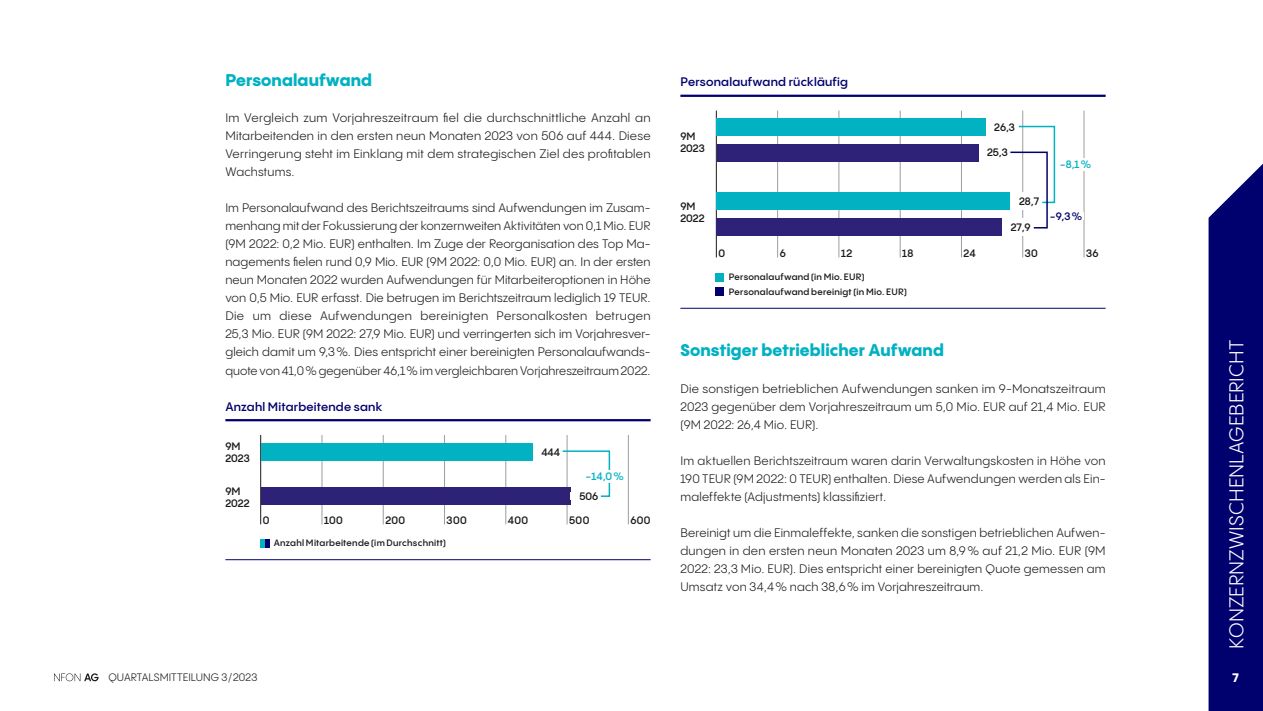
<style>
.page{position:relative;width:1263px;height:711px;background:#fff}
.page>*{position:absolute;margin:0;border:0;box-sizing:border-box;transform-origin:0 0}
.t1{font:19.5px "PP Pangram Sans";color:#fff}
.t2{font:800 16.5px "PP Pangram Sans";letter-spacing:.005em;color:#00b1c2}
.t3{font:12px/18px "PP Pangram Sans";letter-spacing:.015em;color:#1a1a18;text-align:justify}
.t4{font:600 12px "PP Pangram Sans";letter-spacing:.02em;color:#00006e}
.t5{font:800 12px "PP Pangram Sans";color:#fff}
.t6{font:600 10.5px/12px "PP Pangram Sans";color:#1a1a18}
.t7{font:10.5px "PP Pangram Sans";letter-spacing:.005em;color:#1a1a18}
.t8{font:600 10.5px "PP Pangram Sans";color:#00b1c2}
.t9{font:600 10.5px "PP Pangram Sans";color:#00006e}
.t10{font:9.45px "Myriad Pro";color:#1a1a18;scale:1.38 1}
.t11{font:600 9px "PP Pangram Sans";letter-spacing:.03em;color:#1a1a18}
</style>
<div class="page">
<div style="left:1208px;top:163px;width:55px;height:547px;background:#00006e"></div>
<hr style="left:225px;top:419px;width:426px;height:2px;background:#00006e">
<hr style="left:680px;top:95px;width:426px;height:2px;background:#00006e">
<hr style="left:260px;top:434px;width:1px;height:90px;background:#1a1a18">
<hr style="left:322px;top:434px;width:1px;height:90px;background:#9c9d9d">
<hr style="left:383px;top:434px;width:1px;height:90px;background:#9c9d9d">
<hr style="left:444px;top:434px;width:1px;height:90px;background:#9c9d9d">
<hr style="left:505px;top:434px;width:1px;height:90px;background:#9c9d9d">
<hr style="left:567px;top:434px;width:1px;height:90px;background:#9c9d9d">
<hr style="left:628px;top:434px;width:1px;height:90px;background:#9c9d9d">
<hr style="left:225px;top:559px;width:426px;height:1px;background:#00006e">
<svg style="left:261px;top:539px;width:8px;height:8px"></svg>
<div style="left:261px;top:443px;width:272px;height:17px;background:#02b2c3"></div>
<div style="left:261px;top:487px;width:310px;height:17px;background:#2d2278"></div>
<svg style="left:562px;top:449px;width:49px;height:48px"></svg>
<div style="left:585px;top:469px;width:39px;height:13px;background:#fff"></div>
<hr style="left:716px;top:110px;width:1px;height:147px;background:#1a1a18">
<hr style="left:777px;top:110px;width:1px;height:147px;background:#9c9d9d">
<hr style="left:839px;top:110px;width:1px;height:147px;background:#9c9d9d">
<hr style="left:900px;top:110px;width:1px;height:147px;background:#9c9d9d">
<hr style="left:961px;top:110px;width:1px;height:147px;background:#9c9d9d">
<hr style="left:1022px;top:110px;width:1px;height:147px;background:#9c9d9d">
<hr style="left:1084px;top:110px;width:1px;height:147px;background:#9c9d9d">
<hr style="left:680px;top:308px;width:426px;height:1px;background:#00006e">
<div style="left:715px;top:287px;width:9px;height:8px;background:#00006e"></div>
<div style="left:715px;top:272px;width:9px;height:9px;background:#00b1c2"></div>
<div style="left:716px;top:118px;width:269px;height:17px;background:#02b2c3"></div>
<div style="left:716px;top:144px;width:262px;height:17px;background:#2d2278"></div>
<div style="left:716px;top:193px;width:294px;height:17px;background:#02b2c3"></div>
<div style="left:716px;top:218px;width:286px;height:17px;background:#2d2278"></div>
<div style="left:1002px;top:218px;width:28px;height:17px;background:#fff"></div>
<div style="left:1060px;top:158px;width:33px;height:13px;background:#fff"></div>
<svg style="left:1009px;top:125px;width:47px;height:104px"></svg>
<svg style="left:54px;top:673px;width:45px;height:7px"></svg>
<h2 class="t2" style="left:225px;top:69px;width:148px">Personalaufwand</h2>
<p class="t3" style="left:225px;top:109px;width:427px">Im Vergleich zum Vorjahreszeitraum fiel die durchschnittliche Anzahl an Mitarbeitenden in den ersten neun Monaten 2023 von 506 auf 444. Diese Verringerung steht im Einklang mit dem strategischen Ziel des profitablen Wachstums.</p>
<p class="t3" style="left:225px;top:199px;width:427px">Im Personalaufwand des Berichtszeitraums sind Aufwendungen im Zusam&shy;menhang mit der Fokussierung der konzernweiten Aktivitäten von 0,1 Mio. EUR (9M 2022: 0,2 Mio. EUR) enthalten. Im Zuge der Reorganisation des Top Ma&shy;nagements fielen rund 0,9 Mio. EUR (9M 2022: 0,0 Mio. EUR) an. In der ersten neun Monaten 2022 wurden Aufwendungen für Mitarbeiteroptionen in Höhe von 0,5 Mio. EUR erfasst. Die betrugen im Berichtszeitraum lediglich 19 TEUR.<br>Die um diese Aufwendungen bereinigten Personalkosten betrugen 25,3 Mio. EUR (9M 2022: 27,9 Mio. EUR) und verringerten sich im Vorjahresver&shy;gleich damit um 9,3%. Dies entspricht einer bereinigten Personalaufwands&shy;quote von 41,0% gegenüber 46,1% im vergleichbaren Vorjahreszeitraum 2022.</p>
<p class="t4" style="left:225px;top:398px;width:158px">Anzahl Mitarbeitende sank</p>
<p class="t6" style="left:225px;top:439px;width:26px">9M<br>2023</p>
<p class="t6" style="left:225px;top:485px;width:26px">9M<br>2022</p>
<p class="t6" style="left:541px;top:445px;width:20px">444</p>
<p class="t8" style="left:585px;top:469px;width:40px">−14,0 %</p>
<p class="t6" style="left:579px;top:490px;width:20px">506</p>
<p class="t6" style="left:263px;top:514px;width:8px">0</p>
<p class="t6" style="left:324px;top:514px;width:20px">100</p>
<p class="t6" style="left:385px;top:514px;width:21px">200</p>
<p class="t6" style="left:447px;top:514px;width:22px">300</p>
<p class="t6" style="left:508px;top:514px;width:22px">400</p>
<p class="t6" style="left:569px;top:514px;width:22px">500</p>
<p class="t6" style="left:630px;top:514px;width:22px">600</p>
<p class="t11" style="left:274px;top:537px;width:174px">Anzahl Mitarbeitende (im Durchschnitt)</p>
<p class="t4" style="left:680px;top:74px;width:169px">Personalaufwand rückläufig</p>
<p class="t6" style="left:680px;top:130px;width:26px">9M<br>2023</p>
<p class="t6" style="left:680px;top:200px;width:26px">9M<br>2022</p>
<p class="t6" style="left:994px;top:121px;width:22px">26,3</p>
<p class="t6" style="left:987px;top:146px;width:22px">25,3</p>
<p class="t6" style="left:1019px;top:195px;width:21px">28,7</p>
<p class="t6" style="left:1011px;top:221px;width:21px">27,9</p>
<p class="t8" style="left:1060px;top:158px;width:33px">−8,1 %</p>
<p class="t9" style="left:1050px;top:210px;width:34px">−9,3 %</p>
<p class="t6" style="left:718px;top:247px;width:8px">0</p>
<p class="t6" style="left:780px;top:247px;width:8px">6</p>
<p class="t6" style="left:841px;top:247px;width:13px">12</p>
<p class="t6" style="left:902px;top:247px;width:13px">18</p>
<p class="t6" style="left:963px;top:247px;width:14px">24</p>
<p class="t6" style="left:1025px;top:247px;width:15px">30</p>
<p class="t6" style="left:1086px;top:247px;width:14px">36</p>
<p class="t11" style="left:729px;top:271px;width:137px">Personalaufwand (in Mio. EUR)</p>
<p class="t10" style="left:775px;top:277px;width:6px">6</p>
<p class="t10" style="left:833px;top:277px;width:11px">12</p>
<p class="t11" style="left:729px;top:286px;width:180px">Personalaufwand bereinigt (in Mio. EUR)</p>
<h2 class="t2" style="left:680px;top:339px;width:265px">Sonstiger betrieblicher Aufwand</h2>
<p class="t3" style="left:680px;top:379px;width:427px">Die sonstigen betrieblichen Aufwendungen sanken im 9-Monatszeitraum 2023 gegenüber dem Vorjahreszeitraum um 5,0 Mio. EUR auf 21,4 Mio. EUR (9M 2022: 26,4 Mio. EUR).</p>
<p class="t3" style="left:680px;top:451px;width:427px">Im aktuellen Berichtszeitraum waren darin Verwaltungskosten in Höhe von 190 TEUR (9M 2022: 0 TEUR) enthalten. Diese Aufwendungen werden als Ein&shy;maleffekte (Adjustments) klassifiziert.</p>
<p class="t3" style="left:680px;top:523px;width:427px">Bereinigt um die Einmaleffekte, sanken die sonstigen betrieblichen Aufwen&shy;dungen in den ersten neun Monaten 2023 um 8,9% auf 21,2 Mio. EUR (9M 2022: 23,3 Mio. EUR). Dies entspricht einer bereinigten Quote gemessen am Umsatz von 34,4% nach 38,6% im Vorjahreszeitraum.</p>
<p class="t7" style="left:108px;top:670px;width:150px">QUARTALSMITTEILUNG 3/2023</p>
<h1 class="t1" style="left:1224px;top:648px;width:308px;rotate:-90deg">Konzernzwischenlagebericht</h1>
<p class="t5" style="left:1232px;top:669px;width:8px">7</p>
</div>
